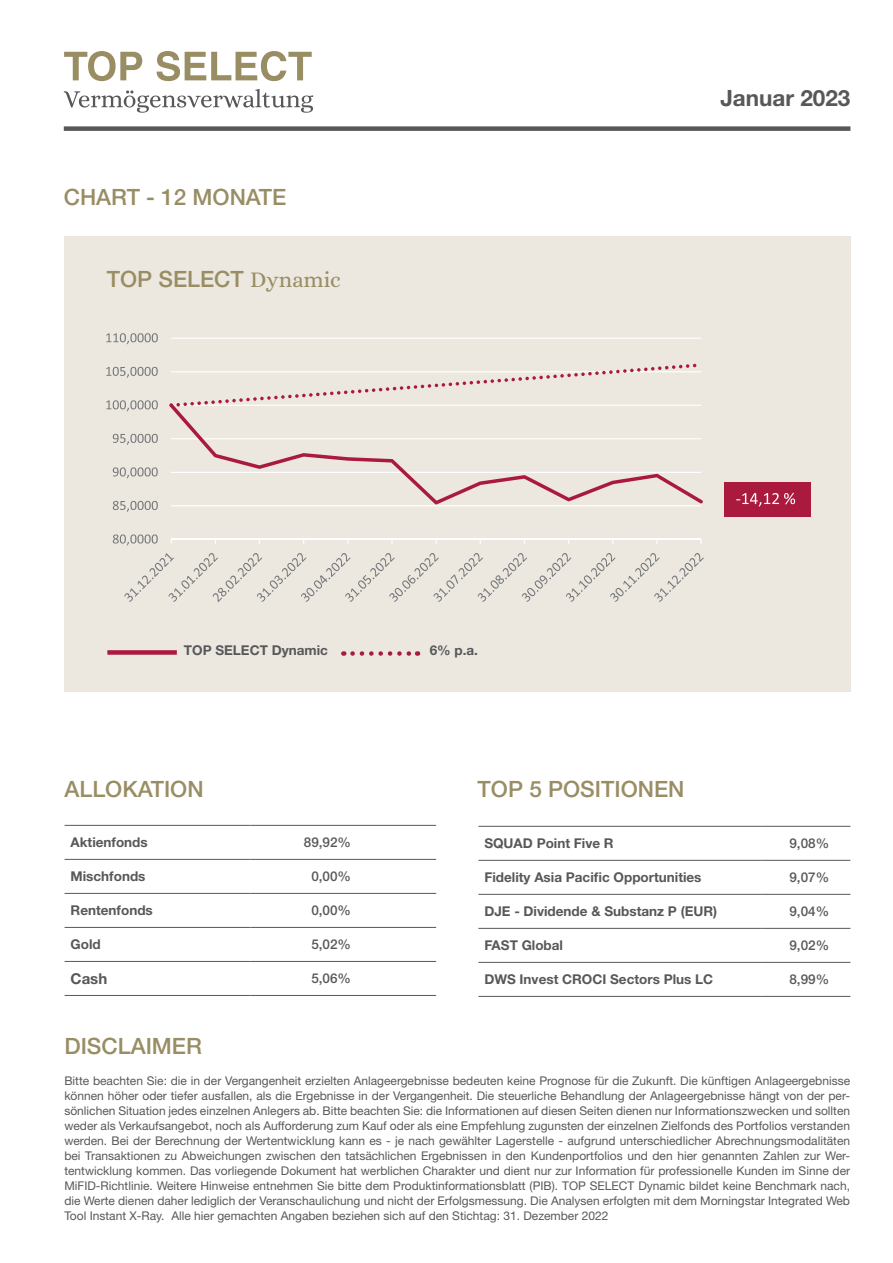
<style>
.page{position:relative;width:893px;height:1263px;background:#fff}
.page>*{position:absolute;margin:0;border:0;box-sizing:border-box;transform-origin:0 0}
.t1{font:500 22.5px "Helvetica Neue LT Std";color:#998d64}
.t2{font:700 22.5px "Helvetica Neue LT Std";color:#57585a}
.t3{font:700 15px "Helvetica Neue LT Std";color:#57585a}
.t4{font:700 13.5px "Helvetica Neue LT Std";color:#57585a}
.t5{font:500 13.5px "Helvetica Neue LT Std";color:#57585a}
.t6{font:12px/15px "Helvetica Neue LT Std";color:#57585a;text-align:justify}
.s1{font-family:"Alice";font-weight:400}
</style>
<div class="page">
<div style="left:64px;top:236px;width:786px;height:455px;background:#ece8df"></div>
<svg style="left:64px;top:89px;width:249px;height:24px"></svg>
<svg style="left:64px;top:51px;width:248px;height:30px"></svg>
<div style="left:64px;top:126px;width:786px;height:5px;background:#57585a"></div>
<hr style="left:65px;top:825px;width:185px;height:1px;background:#57585a">
<hr style="left:250px;top:825px;width:186px;height:1px;background:#57585a">
<hr style="left:65px;top:859px;width:185px;height:1px;background:#57585a">
<hr style="left:250px;top:859px;width:186px;height:1px;background:#57585a">
<hr style="left:65px;top:893px;width:185px;height:1px;background:#57585a">
<hr style="left:250px;top:893px;width:186px;height:1px;background:#57585a">
<hr style="left:65px;top:927px;width:185px;height:1px;background:#57585a">
<hr style="left:250px;top:927px;width:186px;height:1px;background:#57585a">
<hr style="left:65px;top:961px;width:185px;height:1px;background:#57585a">
<hr style="left:250px;top:961px;width:186px;height:1px;background:#57585a">
<hr style="left:65px;top:995px;width:185px;height:1px;background:#57585a">
<hr style="left:250px;top:995px;width:186px;height:1px;background:#57585a">
<hr style="left:478px;top:826px;width:283px;height:1px;background:#57585a">
<hr style="left:761px;top:826px;width:89px;height:1px;background:#57585a">
<hr style="left:478px;top:860px;width:283px;height:1px;background:#57585a">
<hr style="left:761px;top:860px;width:89px;height:1px;background:#57585a">
<hr style="left:478px;top:894px;width:283px;height:1px;background:#57585a">
<hr style="left:761px;top:894px;width:89px;height:1px;background:#57585a">
<hr style="left:478px;top:928px;width:283px;height:1px;background:#57585a">
<hr style="left:761px;top:928px;width:89px;height:1px;background:#57585a">
<hr style="left:478px;top:962px;width:283px;height:1px;background:#57585a">
<hr style="left:761px;top:962px;width:89px;height:1px;background:#57585a">
<hr style="left:478px;top:996px;width:283px;height:1px;background:#57585a">
<hr style="left:761px;top:996px;width:89px;height:1px;background:#57585a">
<div style="left:107px;top:650px;width:70px;height:5px;background:#aa1a3f"></div>
<svg style="left:352px;top:651px;width:66px;height:5px"></svg>
<hr style="left:171px;top:505px;width:530px;height:1px;background:#fff">
<hr style="left:171px;top:371px;width:530px;height:1px;background:#fff">
<hr style="left:171px;top:338px;width:530px;height:1px;background:#fff">
<hr style="left:171px;top:539px;width:530px;height:1px;background:#fff">
<svg style="left:170px;top:404px;width:533px;height:100px"></svg>
<svg style="left:169px;top:364px;width:527px;height:43px"></svg>
<svg style="left:113px;top:534px;width:45px;height:11px"></svg>
<svg style="left:113px;top:501px;width:45px;height:11px"></svg>
<svg style="left:113px;top:467px;width:45px;height:11px"></svg>
<svg style="left:113px;top:434px;width:45px;height:11px"></svg>
<svg style="left:106px;top:400px;width:52px;height:11px"></svg>
<svg style="left:106px;top:367px;width:52px;height:11px"></svg>
<svg style="left:106px;top:333px;width:52px;height:11px"></svg>
<svg style="left:124px;top:553px;width:580px;height:49px"></svg>
<div style="left:724px;top:482px;width:86px;height:35px;background:#aa1a3f"></div>
<svg style="left:736px;top:493px;width:59px;height:13px"></svg>
<h1 class="t1" style="left:64px;top:184px;width:224px">CHART - 12 MONATE</h1>
<h1 class="t1" style="left:107px;top:266px;width:236px">TOP SELECT <span class="s1">Dynamic</span></h1>
<p class="t4" style="left:184px;top:641px;width:146px">TOP SELECT Dynamic</p>
<p class="t4" style="left:430px;top:641px;width:50px">6% p.a.</p>
<h1 class="t2" style="left:720px;top:84px;width:132px">Januar 2023</h1>
<h1 class="t1" style="left:64px;top:776px;width:141px">ALLOKATION</h1>
<h1 class="t1" style="left:478px;top:776px;width:208px">TOP 5 POSITIONEN</h1>
<p class="t4" style="left:71px;top:834px;width:79px">Aktienfonds</p>
<p class="t5" style="left:304px;top:834px;width:49px">89,92%</p>
<p class="t4" style="left:71px;top:868px;width:76px">Mischfonds</p>
<p class="t5" style="left:311px;top:868px;width:41px">0,00%</p>
<p class="t4" style="left:71px;top:902px;width:84px">Rentenfonds</p>
<p class="t5" style="left:311px;top:902px;width:41px">0,00%</p>
<p class="t4" style="left:71px;top:936px;width:32px">Gold</p>
<p class="t5" style="left:311px;top:936px;width:41px">5,02%</p>
<p class="t3" style="left:71px;top:969px;width:38px">Cash</p>
<p class="t5" style="left:311px;top:970px;width:41px">5,06%</p>
<p class="t4" style="left:484px;top:835px;width:131px">SQUAD Point Five R</p>
<p class="t5" style="left:789px;top:835px;width:41px">9,08%</p>
<p class="t4" style="left:484px;top:869px;width:219px">Fidelity Asia Pacific Opportunities</p>
<p class="t5" style="left:789px;top:869px;width:41px">9,07%</p>
<p class="t4" style="left:484px;top:903px;width:234px">DJE - Dividende &amp; Substanz P (EUR)</p>
<p class="t5" style="left:789px;top:903px;width:41px">9,04%</p>
<p class="t4" style="left:484px;top:937px;width:80px">FAST Global</p>
<p class="t5" style="left:789px;top:937px;width:41px">9,02%</p>
<p class="t4" style="left:484px;top:971px;width:230px">DWS Invest CROCI Sectors Plus LC</p>
<p class="t5" style="left:789px;top:971px;width:41px">8,99%</p>
<h1 class="t1" style="left:64px;top:1033px;width:139px">DISCLAIMER</h1>
<p class="t6" style="left:64px;top:1073px;width:787px">Bitte beachten Sie: die in der Vergangenheit erzielten Anlageergebnisse bedeuten keine Prognose fü r die Zukunft. Die kü nftigen Anlageergebnisse können höher oder tiefer ausfallen, als die Ergebnisse in der Vergangenheit. Die steuerliche Behandlung der Anlageergebnisse hängt von der per&shy;sönlichen Situation jedes einzelnen Anlegers ab. Bitte beachten Sie: die Informationen auf diesen Seiten dienen nur Informationszwecken und sollten weder als Verkaufsangebot, noch als Aufforderung zum Kauf oder als eine Empfehlung zugunsten der einzelnen Zielfonds des Portfolios verstanden werden. Bei der Berechnung der Wertentwicklung kann es - je nach gewählter Lagerstelle - aufgrund unterschiedlicher Abrechnungsmodalitäten bei Transaktionen zu Abweichungen zwischen den tatsächlichen Ergebnissen in den Kundenportfolios und den hier genannten Zahlen zur Wer&shy;tentwicklung kommen. Das vorliegende Dokument hat werblichen Charakter und dient nur zur Information für professionelle Kunden im Sinne der MiFID-Richtlinie. Weitere Hinweise entnehmen Sie bitte dem Produktinformationsblatt (PIB). TOP SELECT Dynamic bildet keine Benchmark nach, die Werte dienen daher lediglich der Veranschaulichung und nicht der Erfolgsmessung. Die Analysen erfolgten mit dem Morningstar Integrated Web Tool Instant X-Ray. Alle hier gemachten Angaben beziehen sich auf den Stichtag: 31. Dezember 2022</p>
</div>
